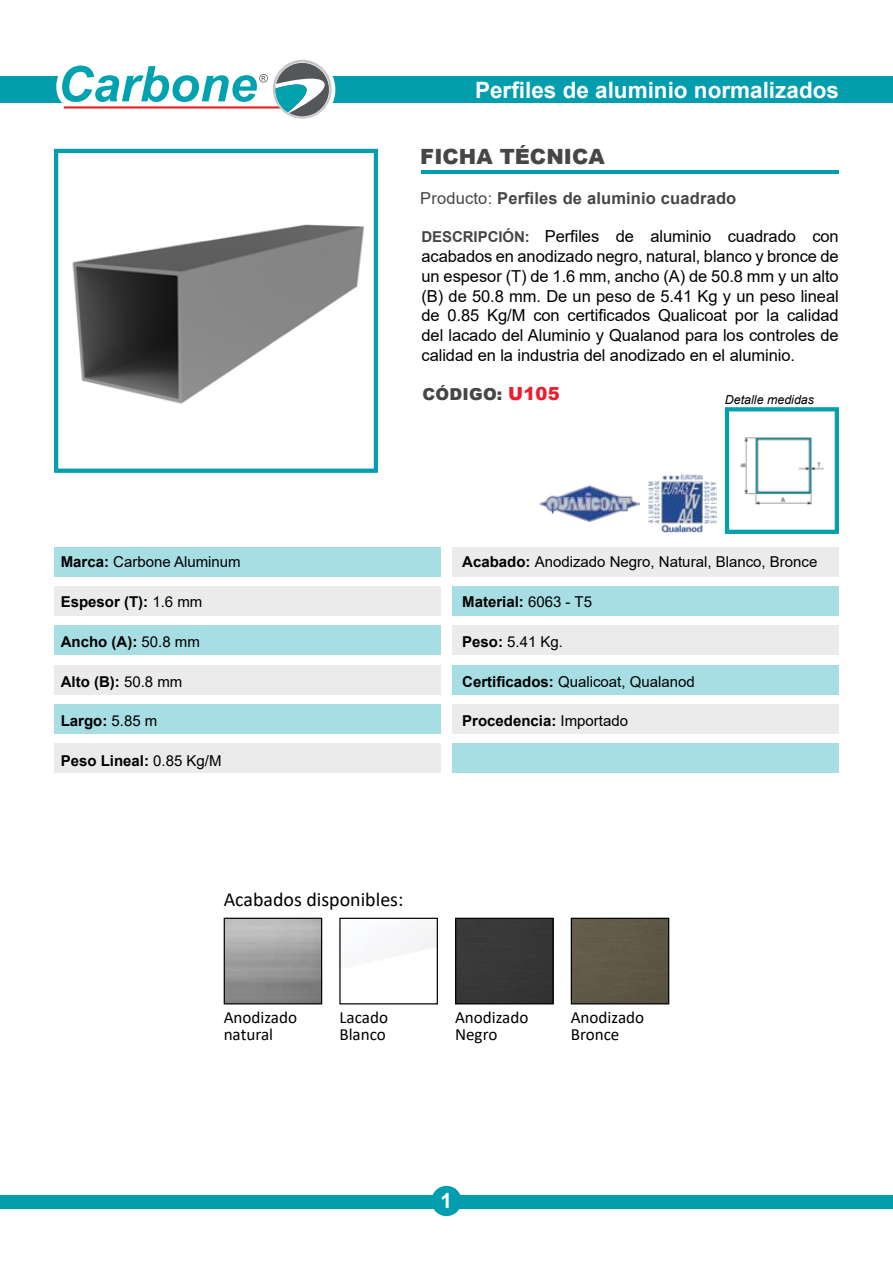
<style>
.page{position:relative;width:893px;height:1263px;background:#fff}
.page>*{position:absolute;margin:0;border:0;box-sizing:border-box;transform-origin:0 0}
.t1{font:700 22.5px "Arial";color:#fff}
.t2{font:900 21px "Arial";color:#464547}
.t3{font:700 21px "Arial";color:#fff}
.t4{font:19.95px "Calibri";color:#000}
.t5{font:17.1px/17.1px "Calibri";color:#000}
.t6{font:16.5px/19.8px "Arial";letter-spacing:-.005em;color:#000;text-align:justify}
.t7{font:700 16.5px "Arial";letter-spacing:.01em;color:#464547}
.t8{font:900 16.5px "Arial";letter-spacing:.01em;color:#464547}
.t9{font:700 15px "Arial";color:#000}
.t10{font:15px "Arial";color:#000}
.t11{font:italic 12.45px "Arial";color:#000}
.s1{font-weight:400}
.s2{font-weight:700;font-size:15px;color:#464547}
.s3{font-size:18px;color:#ed1c2e}
.s4{font-weight:700}
</style>
<div class="page">
<div style="left:0;top:77px;width:62px;height:26px;background:#039ead"></div>
<div style="left:303px;top:77px;width:590px;height:26px;background:#039ead"></div>
<div style="left:264px;top:54px;width:71px;height:71px;border:12px solid #fff;border-radius:50%"></div>
<svg style="left:273px;top:60px;width:59px;height:59px"></svg>
<svg style="left:47px;top:54px;width:282px;height:63px"></svg>
<hr style="left:421px;top:171px;width:418px;height:3px;background:#039ead">
<div style="left:0;top:1195px;width:893px;height:14px;background:#039ead"></div>
<div style="left:431px;top:1186px;width:31px;height:30px;background:#039ead;border-radius:50%"></div>
<div style="left:54px;top:547px;width:387px;height:30px;background:#a6dee3"></div>
<div style="left:452px;top:547px;width:387px;height:30px;background:#ebebeb"></div>
<div style="left:54px;top:586px;width:387px;height:30px;background:#ebebeb"></div>
<div style="left:452px;top:586px;width:387px;height:30px;background:#a6dee3"></div>
<div style="left:54px;top:626px;width:387px;height:29px;background:#a6dee3"></div>
<div style="left:452px;top:626px;width:387px;height:29px;background:#ebebeb"></div>
<div style="left:54px;top:665px;width:387px;height:29px;background:#ebebeb"></div>
<div style="left:54px;top:743px;width:387px;height:30px;background:#ebebeb"></div>
<div style="left:452px;top:665px;width:387px;height:29px;background:#a6dee3"></div>
<div style="left:452px;top:743px;width:387px;height:30px;background:#a6dee3"></div>
<div style="left:54px;top:704px;width:387px;height:30px;background:#a6dee3"></div>
<div style="left:452px;top:704px;width:387px;height:30px;background:#ebebeb"></div>
<img style="left:72px;top:224px;width:292px;height:180px">
<div style="left:54px;top:149px;width:324px;height:324px;border:4px solid #039ead"></div>
<img style="left:740px;top:437px;width:85px;height:68px">
<div style="left:725px;top:407px;width:114px;height:127px;border:4px solid #069fad"></div>
<img style="left:648px;top:474px;width:68px;height:59px">
<img style="left:540px;top:486px;width:100px;height:36px">
<div style="left:339px;top:918px;width:99px;height:86px;border:1px solid #000"></div>
<div style="left:457px;top:920px;width:95px;height:82px;background:#373737"></div>
<div style="left:455px;top:918px;width:99px;height:86px;border:1px solid #000"></div>
<div style="left:573px;top:920px;width:94px;height:82px;background:#605947"></div>
<div style="left:571px;top:918px;width:98px;height:86px;border:1px solid #000"></div>
<div style="left:224px;top:918px;width:98px;height:86px;border:1px solid #000"></div>
<h1 class="t1" style="left:475px;top:74px;width:365px">Perfiles de aluminio normalizados</h1>
<p class="t2" style="left:420px;top:141px;width:186px">FICHA TÉCNICA</p>
<p class="t7" style="left:420px;top:187px;width:318px"><span class="s1">Producto:</span> Perfiles de aluminio cuadrado</p>
<p class="t6" style="left:421px;top:226px;width:419px"><span class="s2">DESCRIPCIÓN:</span> Perfiles de aluminio cuadrado con acabados en anodizado negro, natural, blanco y bronce de un espesor (T) de 1.6 mm, ancho (A) de 50.8 mm y un alto (B) de 50.8 mm. De un peso de 5.41 Kg y un peso lineal de 0.85 Kg/M con certificados Qualicoat por la calidad del lacado del Aluminio y Qualanod para los controles de calidad en la industria del anodizado en el aluminio.</p>
<p class="t8" style="left:423px;top:382px;width:139px">CÓDIGO: <span class="s3">U105</span></p>
<p class="t11" style="left:725px;top:391px;width:91px">Detalle medidas</p>
<p class="t10" style="left:61px;top:552px;width:182px"><span class="s4">Marca:</span> Carbone Aluminum</p>
<p class="t9" style="left:61px;top:591px;width:143px">Espesor (T): <span class="s1">1.6 mm</span></p>
<p class="t9" style="left:61px;top:631px;width:141px">Ancho (A): <span class="s1">50.8 mm</span></p>
<p class="t9" style="left:61px;top:671px;width:123px">Alto (B): <span class="s1">50.8 mm</span></p>
<p class="t9" style="left:61px;top:710px;width:98px">Largo: <span class="s1">5.85 m</span></p>
<p class="t9" style="left:61px;top:750px;width:162px">Peso Lineal: <span class="s1">0.85 Kg/M</span></p>
<p class="t4" style="left:224px;top:886px;width:181px">Acabados disponibles:</p>
<p class="t10" style="left:462px;top:552px;width:357px"><span class="s4">Acabado:</span> Anodizado Negro, Natural, Blanco, Bronce</p>
<p class="t9" style="left:462px;top:591px;width:131px">Material: <span class="s1">6063 - T5</span></p>
<p class="t10" style="left:462px;top:631px;width:102px"><span class="s4">Peso:</span> 5.41 Kg.</p>
<p class="t10" style="left:462px;top:671px;width:234px"><span class="s4">Certificados:</span> Qualicoat, Qualanod</p>
<p class="t9" style="left:462px;top:710px;width:167px">Procedencia: <span class="s1">Importado</span></p>
<p class="t5" style="left:224px;top:1008px;width:75px">Anodizado natural</p>
<p class="t5" style="left:339px;top:1008px;width:50px">Lacado<br>Blanco</p>
<p class="t5" style="left:455px;top:1008px;width:75px">Anodizado<br>Negro</p>
<p class="t5" style="left:571px;top:1008px;width:75px">Anodizado<br>Bronce</p>
<p class="t3" style="left:441px;top:1186px;width:13px">1</p>
</div>
